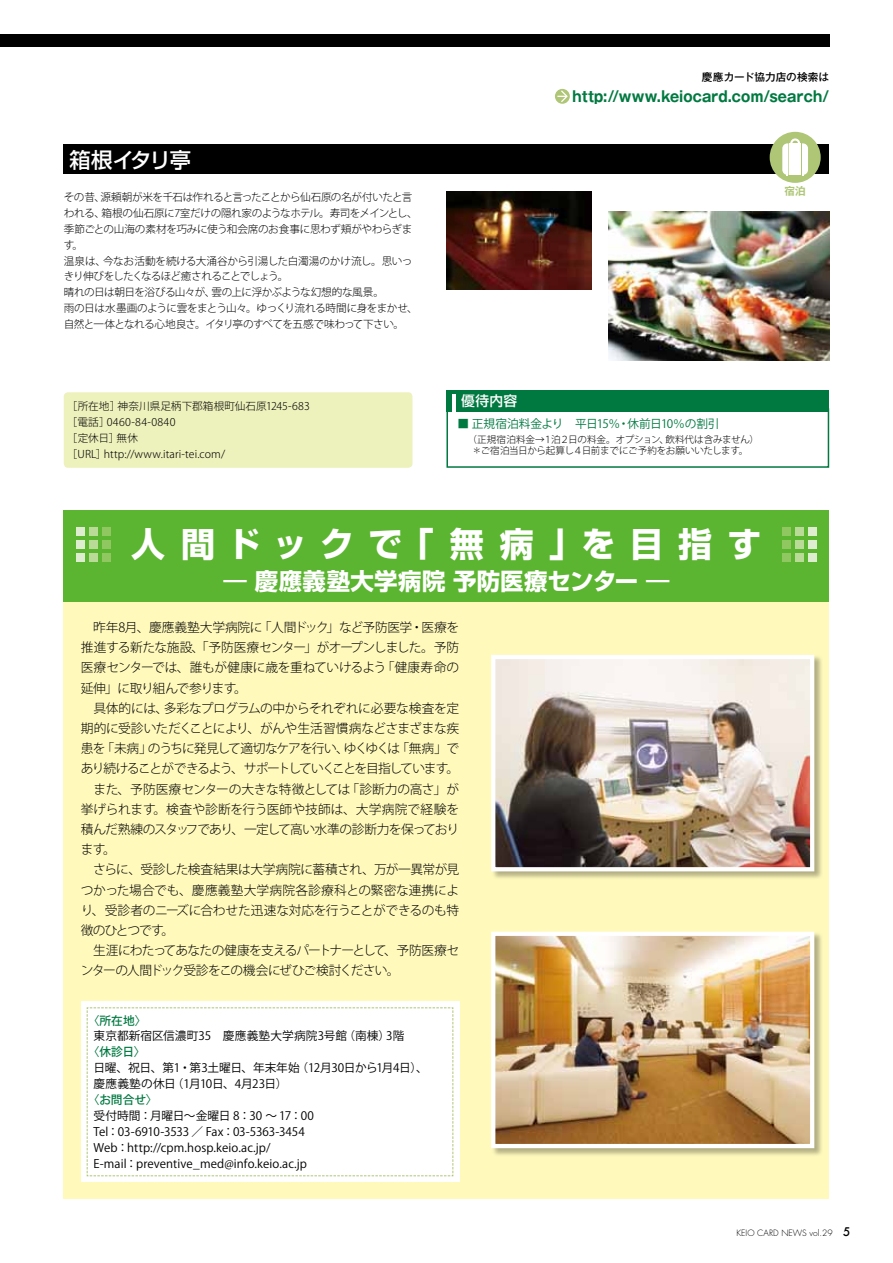
<style>
.page{position:relative;width:893px;height:1263px;background:#fff}
.page>*{position:absolute;margin:0;border:0;box-sizing:border-box;transform-origin:0 0}
.t1{font:700 34.05px "Shin Go Pro";letter-spacing:.42em;color:#fff}
.t2{font:700 23.4px "Shin Go Pro";letter-spacing:.015em;color:#fff}
.t3{font:500 21.3px "Shin Go Pro";letter-spacing:-.055em;color:#fff}
.t4{font:700 14.85px "Gothic MB101 Pro";letter-spacing:.015em;color:#007941;scale:.9 1}
.t5{font:500 13.8px "Shin Go Pro";color:#fff}
.t6{font:300 12.75px/20.2px "Koz Go Pro";letter-spacing:-.04em;color:#000}
.t7{font:11.7px/15.9px "Koz Go Pro";color:#000}
.t8{font:11.7px/15.9px "Koz Go Pro";letter-spacing:-.03em;color:#000}
.t9{font:11.7px "Koz Go Pro";letter-spacing:-.03em;color:#007941}
.t10{font:500 11.7px "Koz Go Pro";letter-spacing:.005em;color:#007941}
.t11{font:300 10.65px/15.9px "Koz Go Pro";letter-spacing:-.035em;color:#000}
.t12{font:300 10.65px/15.9px "Koz Go Pro";letter-spacing:.01em;color:#000}
.t13{font:500 10.65px "Gothic MB101 Pro";color:#000}
.t14{font:700 10.65px "Gothic MB101 Pro De";color:#aec675}
.t15{font:300 9.6px/11.7px "Koz Go Pro";letter-spacing:-.03em;color:#000}
.t16{font:300 8.55px "Futura";color:#000}
.s1{font-weight:500;font-size:11.7px}
</style>
<div class="page">
<div style="left:64px;top:510px;width:765px;height:689px;background:#fffabc"></div>
<div style="left:64px;top:510px;width:765px;height:92px;background:#5cb531"></div>
<div style="left:64px;top:145px;width:765px;height:29px;background:#000"></div>
<div style="left:446px;top:408px;width:383px;height:60px;border:2px solid #007941"></div>
<div style="left:446px;top:390px;width:383px;height:21px;background:#007941"></div>
<hr style="left:452px;top:395px;width:4px;height:17px;background:#fff">
<div style="left:0;top:34px;width:829px;height:13px;background:#000"></div>
<div style="left:555px;top:89px;width:15px;height:15px;background:#aec675;border-radius:50%"></div>
<svg style="left:557px;top:89px;width:12px;height:15px"></svg>
<div style="left:64px;top:392px;width:348px;height:76px;background:#edf1bb;border-radius:4px"></div>
<img style="left:608px;top:212px;width:221px;height:148px">
<img style="left:446px;top:191px;width:145px;height:98px">
<div style="left:491px;top:654px;width:332px;height:226px;background:#000;opacity:.3"></div>
<img style="left:496px;top:660px;width:313px;height:206px">
<div style="left:491px;top:655px;width:323px;height:216px;border:4px solid #fff"></div>
<div style="left:491px;top:931px;width:332px;height:226px;background:#000;opacity:.3"></div>
<img style="left:496px;top:937px;width:313px;height:206px">
<div style="left:491px;top:932px;width:323px;height:216px;border:4px solid #fff"></div>
<div style="left:81px;top:1001px;width:378px;height:181px;background:#fff"></div>
<svg style="left:86px;top:1007px;width:368px;height:170px"></svg>
<div style="left:102px;top:527px;width:9px;height:9px;background:#90c761"></div>
<div style="left:102px;top:540px;width:9px;height:9px;background:#90c761"></div>
<div style="left:102px;top:553px;width:9px;height:8px;background:#90c761"></div>
<div style="left:89px;top:527px;width:9px;height:9px;background:#bada98"></div>
<div style="left:89px;top:540px;width:9px;height:9px;background:#bada98"></div>
<div style="left:89px;top:553px;width:9px;height:8px;background:#bada98"></div>
<div style="left:77px;top:527px;width:8px;height:9px;background:#deedcf"></div>
<div style="left:77px;top:540px;width:8px;height:9px;background:#deedcf"></div>
<div style="left:77px;top:553px;width:8px;height:8px;background:#deedcf"></div>
<div style="left:782px;top:527px;width:9px;height:9px;background:#90c761"></div>
<div style="left:782px;top:540px;width:9px;height:9px;background:#90c761"></div>
<div style="left:782px;top:553px;width:9px;height:8px;background:#90c761"></div>
<div style="left:795px;top:527px;width:9px;height:9px;background:#bada98"></div>
<div style="left:795px;top:540px;width:9px;height:9px;background:#bada98"></div>
<div style="left:795px;top:553px;width:9px;height:8px;background:#bada98"></div>
<div style="left:808px;top:527px;width:8px;height:9px;background:#deedcf"></div>
<div style="left:808px;top:540px;width:8px;height:9px;background:#deedcf"></div>
<div style="left:808px;top:553px;width:8px;height:8px;background:#deedcf"></div>
<div style="left:770px;top:132px;width:51px;height:51px;background:#aec675;border-radius:50%"></div>
<div style="left:789px;top:143px;width:12px;height:32px;background:#fff"></div>
<div style="left:790px;top:138px;width:10px;height:10px;border:2px solid #fff;border-radius:50%"></div>
<svg style="left:782px;top:143px;width:6px;height:33px"></svg>
<svg style="left:802px;top:143px;width:6px;height:33px"></svg>
<h3 class="t3" style="left:70px;top:142px;width:123px">箱根イタリ亭</h3>
<p class="t11" style="left:64px;top:189px;width:355px">その昔、源頼朝が米を千石は作れると言ったことから仙石原の名が付いたと言われる、箱根の仙石原に7室だけの隠れ家のようなホテル。寿司をメインとし、季節ごとの山海の素材を巧みに使う和会席のお食事に思わず頬がやわらぎます。<br>温泉は、今なお活動を続ける大涌谷から引湯した白濁湯のかけ流し。思いっきり伸びをしたくなるほど癒されることでしょう。<br>晴れの日は朝日を浴びる山々が、雲の上に浮かぶような幻想的な風景。<br>雨の日は水墨画のように雲をまとう山々。ゆっくり流れる時間に身をまかせ、自然と一体となれる心地良さ。イタリ亭のすべてを五感で味わって下さい。</p>
<p class="t12" style="left:67px;top:398px;width:244px">［所在地］神奈川県足柄下郡箱根町仙石原1245-683［電話］0460-84-0840<br>［定休日］無休<br>［URL］http://www.itari-tei.com/</p>
<p class="t13" style="left:702px;top:68px;width:129px">慶應カード協力店の検索は</p>
<p class="t4" style="left:572px;top:84px;width:287px">http://www.keiocard.com/search/</p>
<p class="t14" style="left:784px;top:182px;width:23px">宿泊</p>
<p class="t5" style="left:461px;top:390px;width:58px">優待内容</p>
<p class="t9" style="left:457px;top:416px;width:264px">■ 正規宿泊料金より　平日15％・休前日10％の割引</p>
<p class="t15" style="left:472px;top:433px;width:288px;text-indent:-5px">（正規宿泊料金→１泊２日の料金。オプション、飲料代は含みません）＊ご宿泊当日から起算し４日前までにご予約をお願いいたします。</p>
<h1 class="t1" style="left:131px;top:517px;width:632px">人間ドックで「無病」を目指す</h1>
<h2 class="t2" style="left:224px;top:563px;width:447px">― 慶應義塾大学病院 予防医療センター ―</h2>
<p class="t6" style="left:81px;top:617px;width:380px">　昨年8月、慶應義塾大学病院に「人間ドック」など予防医学・医療を推進する新たな施設、「予防医療センター」がオープンしました。予防医療センターでは、誰もが健康に歳を重ねていけるよう「健康寿命の延伸」に取り組んで参ります。<br>　具体的には、多彩なプログラムの中からそれぞれに必要な検査を定期的に受診いただくことにより、がんや生活習慣病などさまざまな疾患を「未病」のうちに発見して適切なケアを行い、ゆくゆくは「無病」であり続けることができるよう、サポートしていくことを目指しています。　また、予防医療センターの大きな特徴としては「診断力の高さ」が挙げられます。検査や診断を行う医師や技師は、大学病院で経験を積んだ熟練のスタッフであり、一定して高い水準の診断力を保っております。<br>　さらに、受診した検査結果は大学病院に蓄積され、万が一異常が見つかった場合でも、慶應義塾大学病院各診療科との緊密な連携により、受診者のニーズに合わせた迅速な対応を行うことができるのも特徴のひとつです。<br>　生涯にわたってあなたの健康を支えるパートナーとして、予防医療センターの人間ドック受診をこの機会にぜひご検討ください。</p>
<p class="t10" style="left:88px;top:1013px;width:60px">〈所在地〉</p>
<p class="t7" style="left:94px;top:1028px;width:312px">東京都新宿区信濃町35　慶應義塾大学病院3号館（南棟）3階</p>
<p class="t10" style="left:88px;top:1044px;width:59px">〈休診日〉</p>
<p class="t8" style="left:94px;top:1060px;width:336px">日曜、祝日、第1・第3土曜日、年末年始（12月30日から1月4日）、慶應義塾の休日（1月10日、4月23日）</p>
<p class="t10" style="left:88px;top:1092px;width:71px">〈お問合せ〉</p>
<p class="t7" style="left:94px;top:1108px;width:222px">受付時間：月曜日～金曜日 8：30 ～ 17：00<br>Tel：03-6910-3533 ／ Fax：03-5363-3454<br>Web：http://cpm.hosp.keio.ac.jp/　　E-mail：preventive_med@info.keio.ac.jp</p>
<p class="t16" style="left:736px;top:1227px;width:116px">KEIO CARD NEWS vol.29 <span class="s1">5</span></p>
</div>
